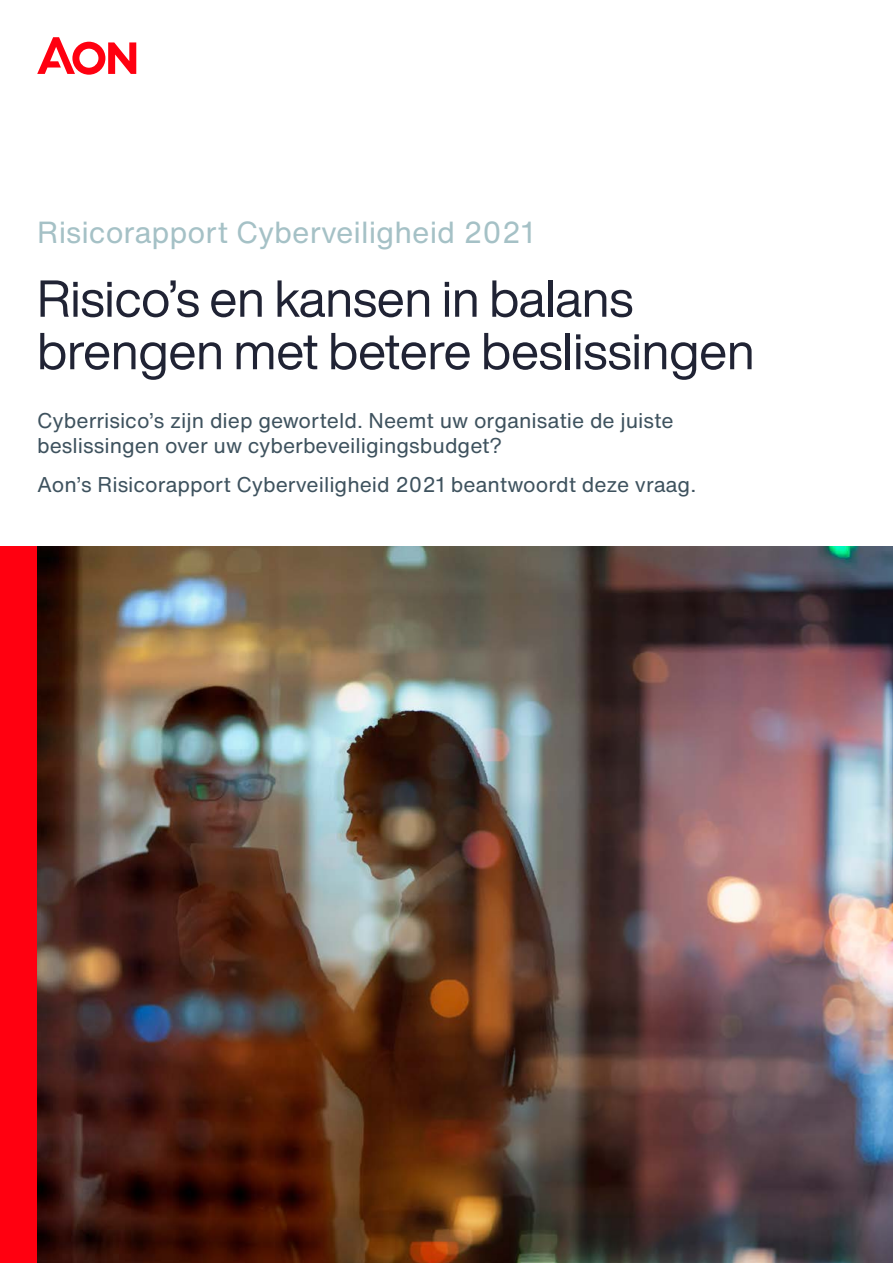
<style>
.page{position:relative;width:893px;height:1263px;background:#fff}
.page>*{position:absolute;margin:0;border:0;box-sizing:border-box;transform-origin:0 0}
.t1{font:51px/52.5px "Helvetica Now Display";color:#202334}
.t2{font:30px "Helvetica Now Text";color:#a5c1c6}
.t3{font:21px/25.5px "Helvetica Now Text";color:#3e525e}
</style>
<div class="page">
<img style="left:37px;top:547px;width:856px;height:716px">
<div style="left:0;top:547px;width:37px;height:716px;background:#ff0010"></div>
<svg style="left:37px;top:37px;width:99px;height:38px"></svg>
<h2 class="t2" style="left:37px;top:212px;width:499px">Risicorapport Cyberveiligheid 2021</h2>
<h1 class="t1" style="left:37px;top:272px;width:719px">Risico’s en kansen in balans brengen met betere beslissingen</h1>
<p class="t3" style="left:37px;top:408px;width:638px">Cyberrisico’s zijn diep geworteld. Neemt uw organisatie de juiste beslissingen over uw cyberbeveiligingsbudget?</p>
<p class="t3" style="left:37px;top:472px;width:661px">Aon’s Risicorapport Cyberveiligheid 2021 beantwoordt deze vraag.</p>
</div>
